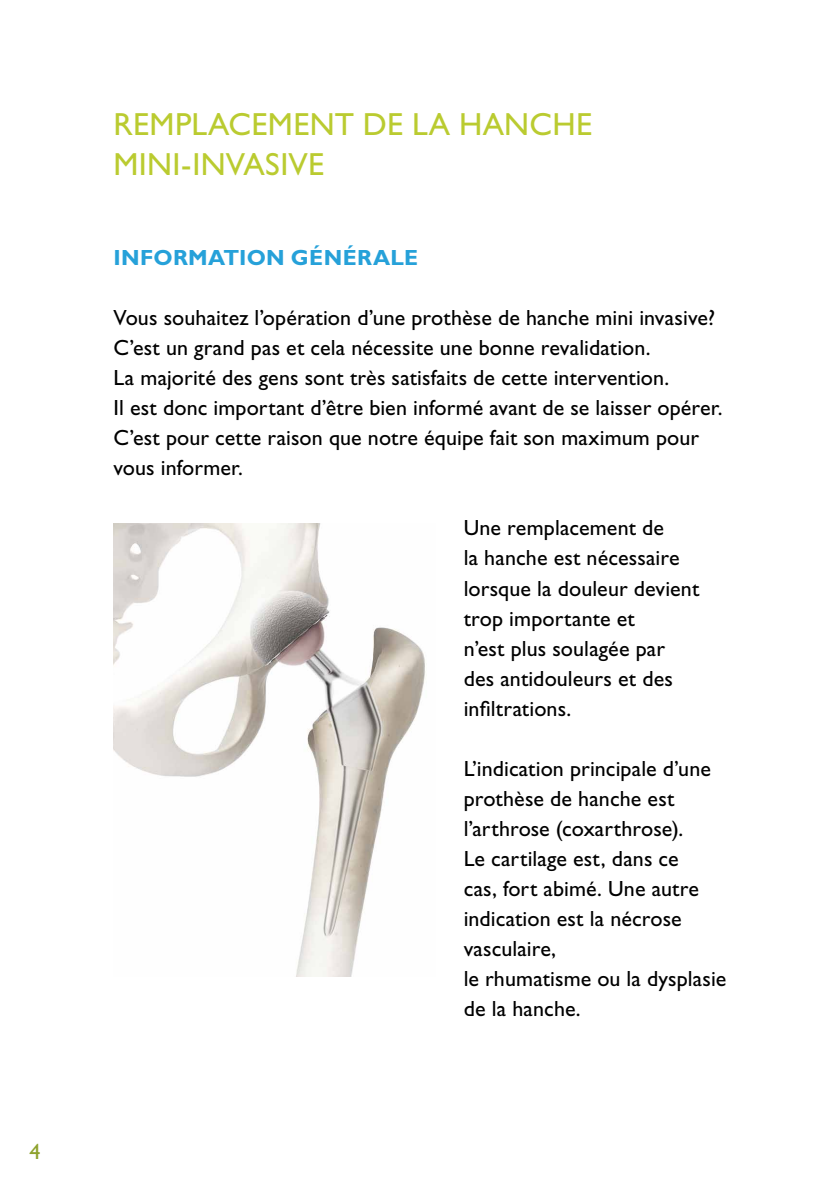
<style>
.page{position:relative;width:840px;height:1191px;background:#fff}
.page>*{position:absolute;margin:0;border:0;box-sizing:border-box;transform-origin:0 0}
.t1{font:32px/40px "Gill Sans Std";letter-spacing:.01em;color:#bacb30}
.t2{font:22px/30px "Gill Sans Std";letter-spacing:.005em;color:#000}
.t3{font:700 22px "Gill Sans Std";letter-spacing:.015em;color:#26a1d9}
.t4{font:22px "Gill Sans Std";color:#8ea22d}
</style>
<div class="page">
<img style="left:113px;top:523px;width:313px;height:453px">
<p class="t4" style="left:29px;top:1138px;width:13px">4</p>
<h1 class="t1" style="left:113px;top:105px;width:480px">REMPLACEMENT DE LA HANCHE<br>MINI-INVASIVE</h1>
<p class="t3" style="left:113px;top:245px;width:306px">INFORMATION GÉNÉRALE</p>
<p class="t2" style="left:113px;top:303px;width:610px">Vous souhaitez l’opération d’une prothèse de hanche mini invasive?<br>C’est un grand pas et cela nécessite une bonne revalidation.<br>La majorité des gens sont très satisfaits de cette intervention.<br>Il est donc important d’être bien informé avant de se laisser opérer.<br>C’est pour cette raison que notre équipe fait son maximum pour vous informer.</p>
<p class="t2" style="left:463px;top:513px;width:237px">Une remplacement de<br>la hanche est nécessaire lorsque la douleur devient trop importante et<br>n’est plus soulagée par des antidouleurs et des infiltrations.</p>
<p class="t2" style="left:463px;top:753px;width:264px">L’indication principale d’une prothèse de hanche est l’arthrose (coxarthrose).<br>Le cartilage est, dans ce<br>cas, fort abimé. Une autre indication est la nécrose vasculaire,<br>le rhumatisme ou la dysplasie de la hanche.</p>
</div>
